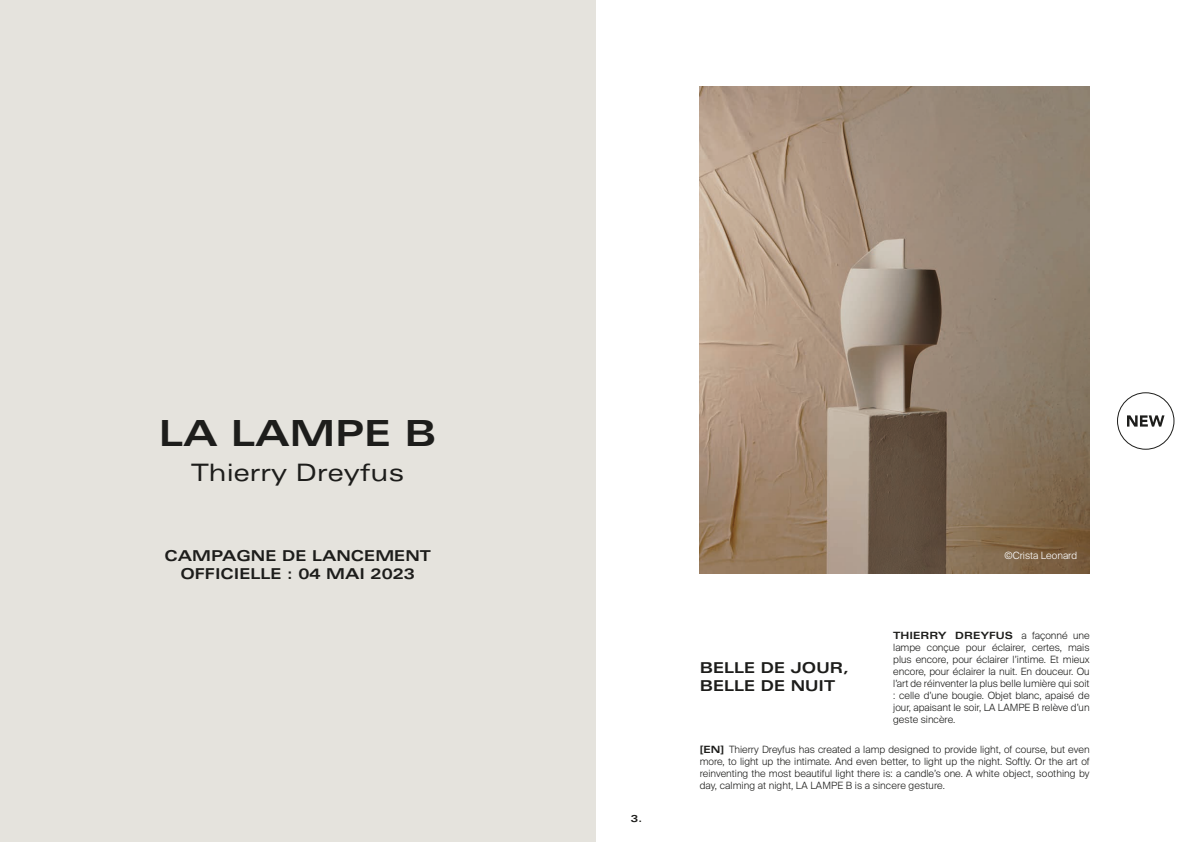
<style>
.page{position:relative;width:1191px;height:842px;background:#fff}
.page>*{position:absolute;margin:0;border:0;box-sizing:border-box;transform-origin:0 0}
.t1{font:700 expanded 36px "Univers LT Std";color:#1d1d1b}
.t2{font:expanded 24px "Univers LT Std";color:#1d1d1b}
.t3{font:700 expanded 15px/18px "Univers LT Std";color:#1d1d1b;text-align:center}
.t4{font:300 10px/12px "Suisse Intl";letter-spacing:.01em;color:#1d1d1b;text-align:justify}
.t5{font:300 10px "Suisse Intl";color:#fff}
.t6{font:700 expanded 10px "Univers LT Std";color:#1d1d1b}
.s1{font-family:"Univers LT Std";font-weight:700;font-stretch:expanded}
</style>
<div class="page">
<img style="left:699px;top:86px;width:390px;height:487px">
<div style="left:1117px;top:392px;width:57px;height:57px;border:1px solid #1d1d1b;border-radius:50%"></div>
<svg style="left:1127px;top:415px;width:37px;height:12px"></svg>
<div style="left:0;top:0;width:595px;height:842px;background:#e5e3dd"></div>
<p class="t1" style="left:159px;top:412px;width:279px">LA LAMPE B</p>
<p class="t2" style="left:191px;top:458px;width:215px">Thierry Dreyfus</p>
<p class="t3" style="left:164px;top:546px;width:268px">CAMPAGNE DE LANCEMENT<br>OFFICIELLE : 04 MAI 2023</p>
<p class="t6" style="left:631px;top:813px;width:13px">3.</p>
<p class="t5" style="left:1004px;top:550px;width:74px">©Crista Leonard</p>
<p class="t4" style="left:893px;top:629px;width:198px"><span class="s1">THIERRY DREYFUS</span> a façonné une lampe conçue pour éclairer, certes, mais plus encore, pour éclairer l’intime. Et mieux encore, pour éclairer la nuit. En douceur. Ou l’art de réinventer la plus belle lumière qui soit : celle d’une bougie. Objet blanc, apaisé de jour, apaisant le soir, LA LAMPE B relève d’un geste sincère.</p>
<p class="t4" style="left:699px;top:743px;width:391px"><span class="s1">[EN]</span> Thierry Dreyfus has created a lamp designed to provide light, of course, but even more, to light up the intimate. And even better, to light up the night. Softly. Or the art of reinventing the most beautiful light there is: a candle’s one. A white object, soothing by day, calming at night, LA LAMPE B is a sincere gesture.</p>
<p class="t3" style="left:699px;top:658px;width:150px">BELLE DE JOUR,</p>
<p class="t3" style="left:699px;top:676px;width:137px">BELLE DE NUIT</p>
</div>
